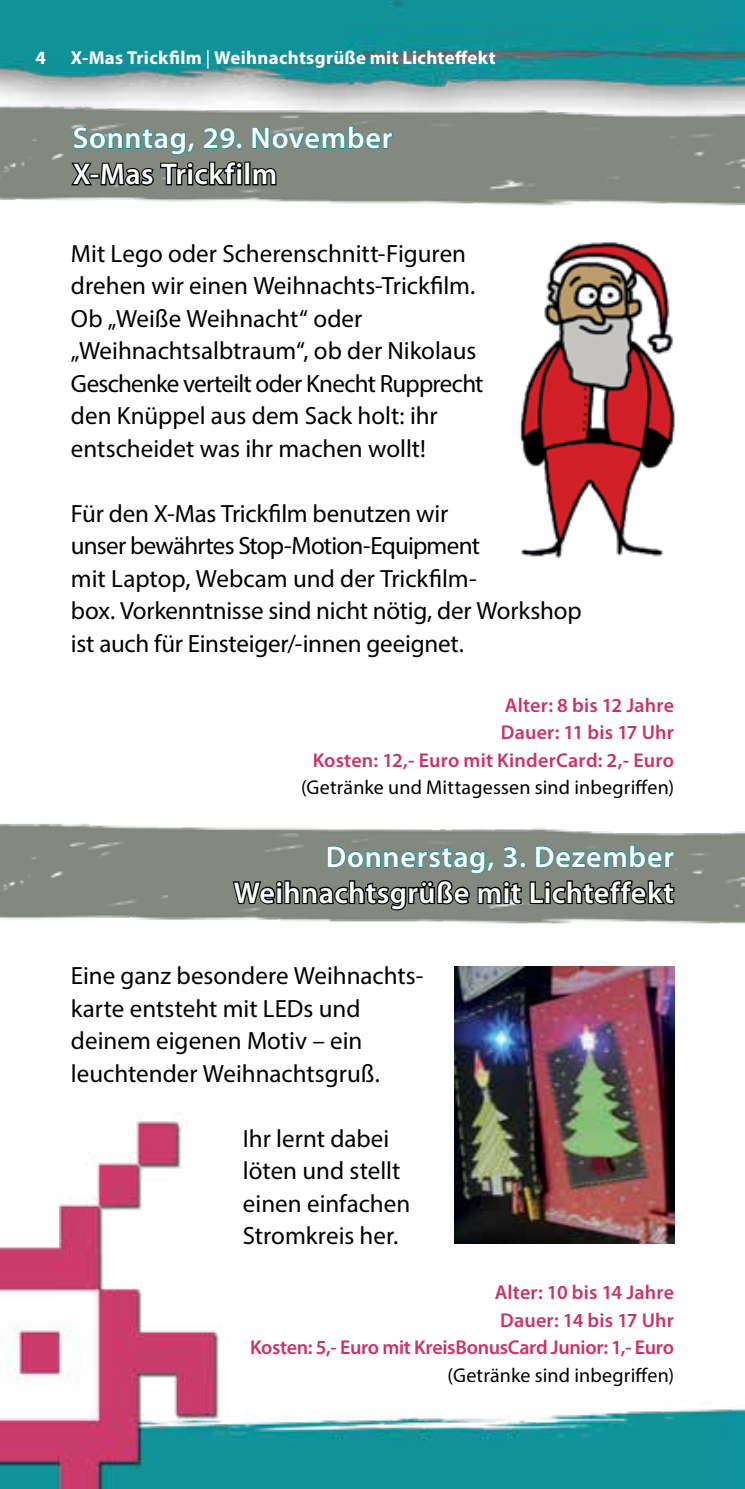
<style>
.page{position:relative;width:745px;height:1489px;background:#fff}
.page>*{position:absolute;margin:0;border:0;box-sizing:border-box;transform-origin:0 0}
.t1{font:600 30px/36px "Myriad Pro";letter-spacing:.02em;color:#fff}
.t2{font:25px/32.5px "Myriad Pro";letter-spacing:-.005em;color:#000}
.t3{font:600 20px/27.5px "Myriad Pro";letter-spacing:-.015em;color:#c36;text-align:right}
.t4{font:600 20px/27.5px "Myriad Pro";letter-spacing:.01em;color:#c36;text-align:right}
.t5{font:20px "Myriad Pro";letter-spacing:.01em;color:#000}
.t6{font:700 18.75px "Myriad Pro";letter-spacing:.015em;color:#fff}
.s1{font-weight:400}
</style>
<div class="page">
<img style="left:0;top:0;width:744px;height:1488px">
<img style="left:0;top:101px;width:744px;height:108px">
<img style="left:454px;top:965px;width:219px;height:278px">
<img style="left:0;top:820px;width:744px;height:108px">
<img style="left:497px;top:237px;width:234px;height:327px">
<svg style="left:69px;top:125px;width:173px;height:77px;background:#6a7974"></svg>
<div style="left:236px;top:168px;width:6px;height:17px;border:2px solid #000"></div>
<div style="left:236px;top:162px;width:6px;height:7px;border:2px solid #000;border-radius:50%"></div>
<div style="left:244px;top:162px;width:6px;height:23px;border:2px solid #000"></div>
<svg style="left:251px;top:109px;width:142px;height:136px"></svg>
<svg style="left:231px;top:840px;width:45px;height:95px"></svg>
<div style="left:276px;top:886px;width:6px;height:18px;border:2px solid #000"></div>
<div style="left:276px;top:880px;width:6px;height:7px;border:2px solid #000;border-radius:50%"></div>
<svg style="left:283px;top:827px;width:392px;height:136px"></svg>
<p class="t6" style="left:35px;top:45px;width:12px">4</p>
<p class="t6" style="left:71px;top:45px;width:426px">X-Mas Trickfilm <span class="s1">|</span> Weihnachtsgrüße mit Lichteffekt</p>
<p class="t1" style="left:73px;top:119px;width:321px">Sonntag, 29. November<br>X-Mas Trickfilm</p>
<p class="t2" style="left:71px;top:236px;width:414px">Mit Lego oder Scherenschnitt-Figuren drehen wir einen Weihnachts-Trickfilm.<br>Ob „Weiße Weihnacht“ oder „Weihnachtsalbtraum“, ob der Nikolaus Geschenke verteilt oder Knecht Rupprecht den Knüppel aus dem Sack holt: ihr entscheidet was ihr machen wollt!</p>
<p class="t2" style="left:71px;top:496px;width:512px">Für den X-Mas Trickfilm benutzen wir<br>unser bewährtes Stop-Motion-Equipment<br>mit Laptop, Webcam und der Trickfilm-<br>box. Vorkenntnisse sind nicht nötig, der Workshop ist auch für Einsteiger/-innen geeignet.</p>
<p class="t4" style="left:312px;top:690px;width:362px">Alter: 8 bis 12 Jahre<br>Dauer: 11 bis 17 Uhr<br>Kosten: 12,- Euro mit KinderCard: 2,- Euro</p>
<p class="t5" style="left:301px;top:775px;width:374px">(Getränke und Mittagessen sind inbegriffen)</p>
<p class="t1" style="left:233px;top:838px;width:441px;text-align:right">Donnerstag, 3. Dezember<br>Weihnachtsgrüße mit Lichteffekt</p>
<p class="t2" style="left:71px;top:959px;width:354px">Eine ganz besondere Weihnachts&shy;karte entsteht mit LEDs und deinem eigenen Motiv – ein leuchtender Weihnachtsgruß.</p>
<p class="t2" style="left:243px;top:1121px;width:169px">Ihr lernt dabei löten und stellt einen einfachen<br>Stromkreis her.</p>
<p class="t3" style="left:250px;top:1278px;width:425px">Alter: 10 bis 14 Jahre<br>Dauer: 14 bis 17 Uhr<br>Kosten: 5,- Euro mit KreisBonusCard Junior: 1,- Euro</p>
<p class="t5" style="left:447px;top:1362px;width:228px">(Getränke sind inbegriffen)</p>
</div>
